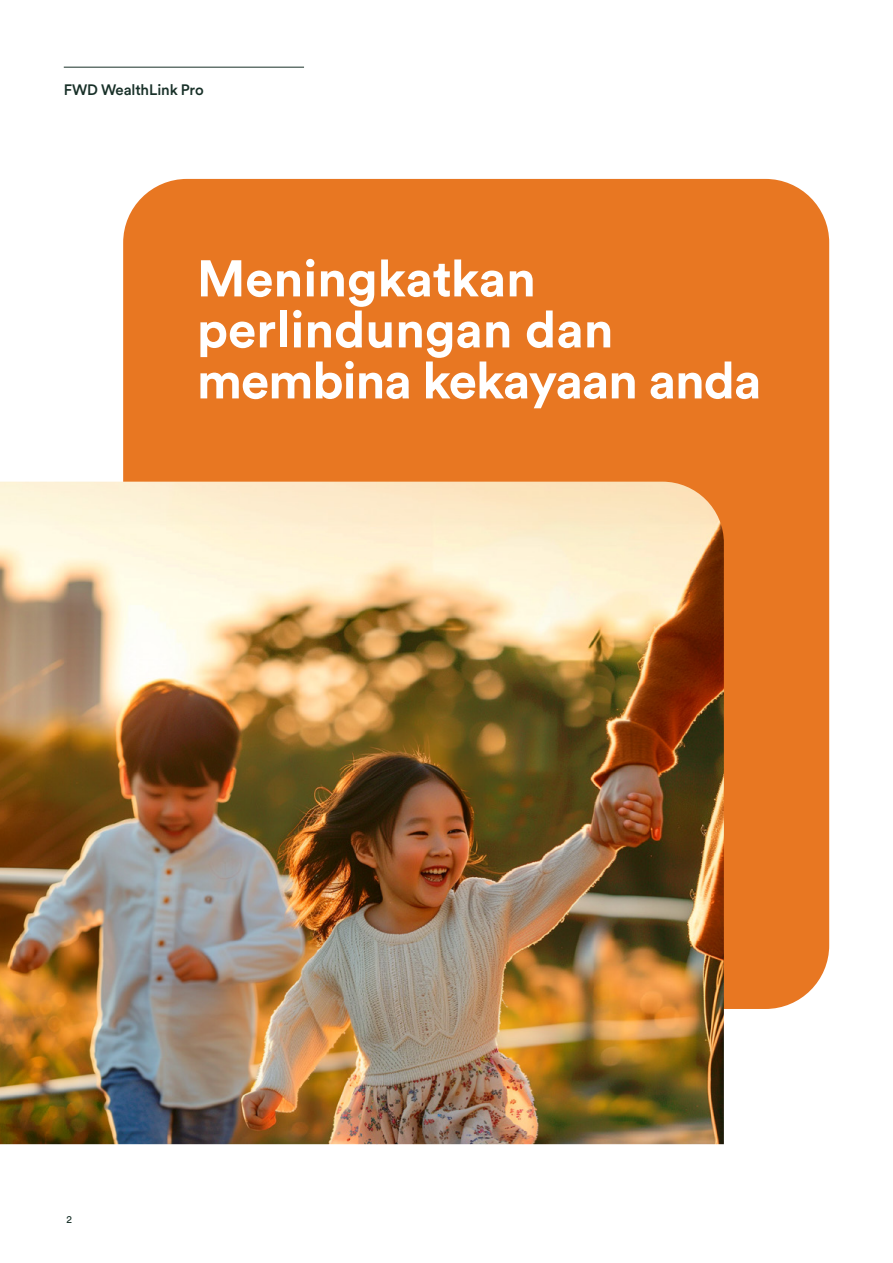
<style>
.page{position:relative;width:893px;height:1263px;background:#fff}
.page>*{position:absolute;margin:0;border:0;box-sizing:border-box;transform-origin:0 0}
.t1{font:700 51px/51px "FWD Circular";letter-spacing:-.005em;color:#fff}
.t2{font:500 15px "FWD Circular";letter-spacing:-.005em;color:#183028}
.t3{font:10.5px "FWD Circular";color:#183028}
</style>
<div class="page">
<hr style="left:64px;top:67px;width:240px;height:1px;background:#183028">
<div style="left:123px;top:179px;width:706px;height:830px;background:#e87722;border-radius:64px"></div>
<img style="left:0;top:482px;width:724px;height:662px">
<p class="t2" style="left:64px;top:79px;width:142px">FWD WealthLink Pro</p>
<p class="t1" style="left:197px;top:251px;width:566px">Meningkatkan perlindungan dan membina kekayaan anda</p>
<p class="t3" style="left:66px;top:1212px;width:7px">2</p>
</div>
